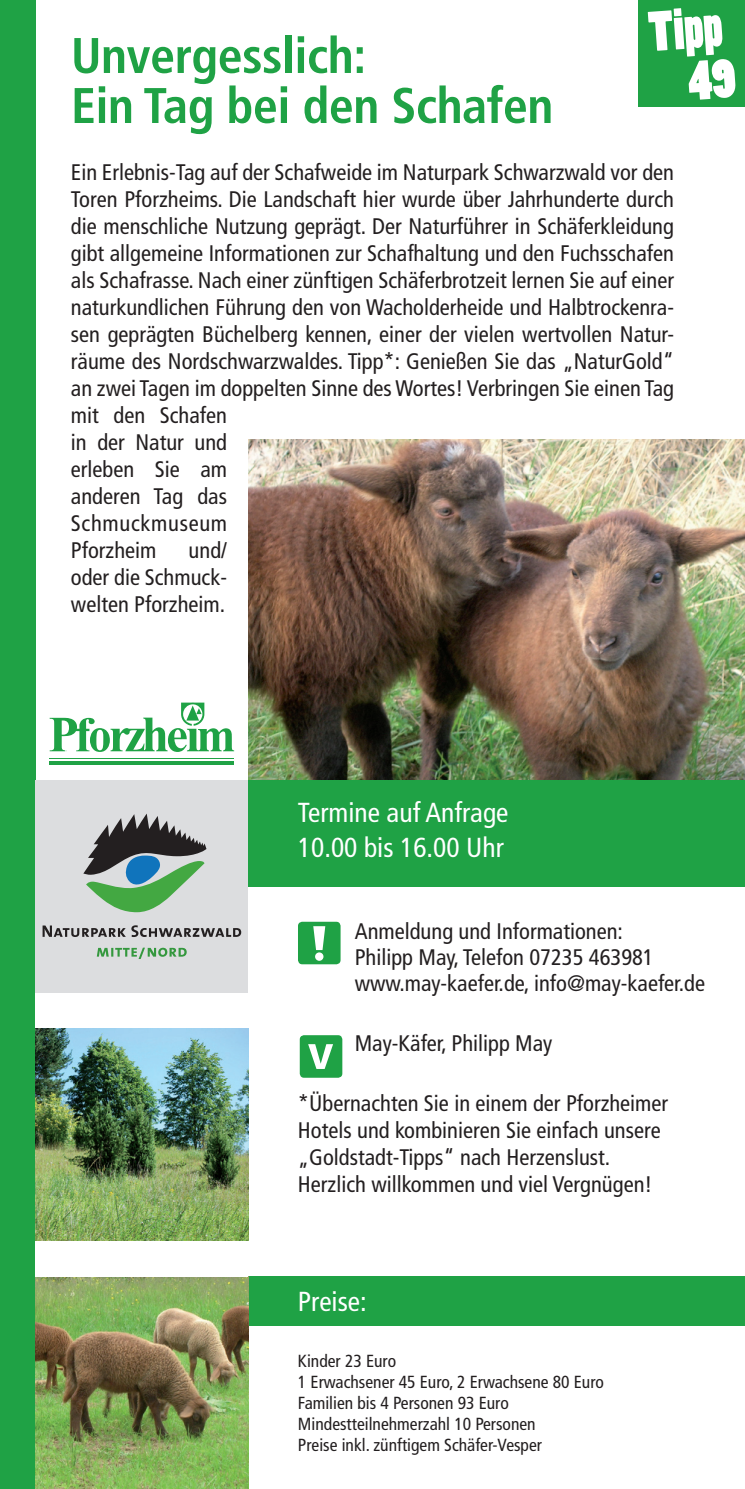
<style>
.page{position:relative;width:745px;height:1489px;background:#fff}
.page>*{position:absolute;margin:0;border:0;box-sizing:border-box;transform-origin:0 0}
.t1{font:52.5px/51.8px "Poplar Std";color:#fff;text-align:right}
.t2{font:700 condensed 50px/50px "Frutiger";letter-spacing:-.01em;color:#1fa245}
.t3{font:condensed 27.5px/35px "Frutiger";color:#fff}
.t4{font:condensed 22.5px/27px "Frutiger";color:#231f20}
.t5{font:condensed 17.5px/21px "Frutiger";color:#231f20}
</style>
<div class="page">
<div style="left:0;top:0;width:35px;height:1488px;background:#1fa245"></div>
<div style="left:638px;top:0;width:106px;height:106px;background:#1fa245"></div>
<img style="left:35px;top:1028px;width:213px;height:212px">
<div style="left:248px;top:1276px;width:496px;height:49px;background:#1fa245"></div>
<img style="left:248px;top:439px;width:496px;height:341px">
<div style="left:248px;top:780px;width:496px;height:106px;background:#1fa245"></div>
<img style="left:35px;top:1277px;width:213px;height:211px">
<svg style="left:50px;top:702px;width:184px;height:50px"></svg>
<hr style="left:50px;top:757px;width:184px;height:1px;background:#1fa245">
<svg style="left:50px;top:761px;width:184px;height:3px"></svg>
<div style="left:298px;top:921px;width:42px;height:43px;background:#1fa245;border-radius:4px"></div>
<svg style="left:313px;top:926px;width:12px;height:24px"></svg>
<div style="left:315px;top:952px;width:8px;height:8px;background:#fff;border-radius:50%"></div>
<div style="left:35px;top:780px;width:213px;height:212px;background:#dcdddf"></div>
<div style="left:299px;top:1035px;width:43px;height:42px;background:#1fa245;border-radius:4px"></div>
<svg style="left:308px;top:1044px;width:25px;height:24px"></svg>
<svg style="left:83px;top:813px;width:123px;height:99px"></svg>
<svg style="left:43px;top:925px;width:198px;height:12px"></svg>
<svg style="left:97px;top:947px;width:89px;height:11px"></svg>
<h2 class="t2" style="left:71px;top:31px;width:483px">Unvergesslich:<br>Ein Tag bei den Schafen</h2>
<h1 class="t1" style="left:646px;top:9px;width:85px;rotate:-4deg">Tipp<br>49</h1>
<p class="t4" style="left:71px;top:159px;width:604px">Ein Erlebnis-Tag auf der Schafweide im Naturpark Schwarzwald vor den Toren Pforzheims. Die Landschaft hier wurde über Jahrhunderte durch die menschliche Nutzung geprägt. Der Naturführer in Schäferkleidung gibt allgemeine Informationen zur Schafhaltung und den Fuchsschafen als Schafrasse. Nach einer zünftigen Schäferbrotzeit lernen Sie auf einer naturkundlichen Führung den von Wacholderheide und Halbtrockenra&shy;sen geprägten Büchelberg kennen, einer der vielen wertvollen Natur&shy;räume des Nordschwarzwaldes. Tipp*: Genießen Sie das „NaturGold“ an zwei Tagen im doppelten Sinne des Wortes! Verbringen Sie einen Tag mit den Schafen<br>in der Natur und<br>erleben Sie am<br>anderen Tag das<br>Schmuckmuseum<br>Pforzheim</p>
<p class="t4" style="left:71px;top:537px;width:157px;text-align:justify;text-indent:118px">und/ oder die Schmuck&shy;welten Pforzheim.</p>
<p class="t3" style="left:298px;top:795px;width:212px">Termine auf Anfrage<br>10.00 bis 16.00 Uhr</p>
<p class="t4" style="left:354px;top:917px;width:351px;line-height:26.2px">Anmeldung und Informationen:<br>Philipp May, Telefon 07235 463981 www.may-kaefer.de, info@may-kaefer.de</p>
<p class="t4" style="left:354px;top:1029px;width:199px">May-Käfer, Philipp May</p>
<p class="t4" style="left:298px;top:1089px;width:371px">*Übernachten Sie in einem der Pforzheimer Hotels und kombinieren Sie einfach unsere „Goldstadt-Tipps“ nach Herzenslust.<br>Herzlich willkommen und viel Vergnügen!</p>
<p class="t3" style="left:298px;top:1284px;width:70px">Preise:</p>
<p class="t5" style="left:298px;top:1350px;width:307px">Kinder 23 Euro<br>1 Erwachsener 45 Euro, 2 Erwachsene 80 Euro<br>Familien bis 4 Personen 93 Euro<br>Mindestteilnehmerzahl 10 Personen<br>Preise inkl. zünftigem Schäfer-Vesper</p>
</div>
